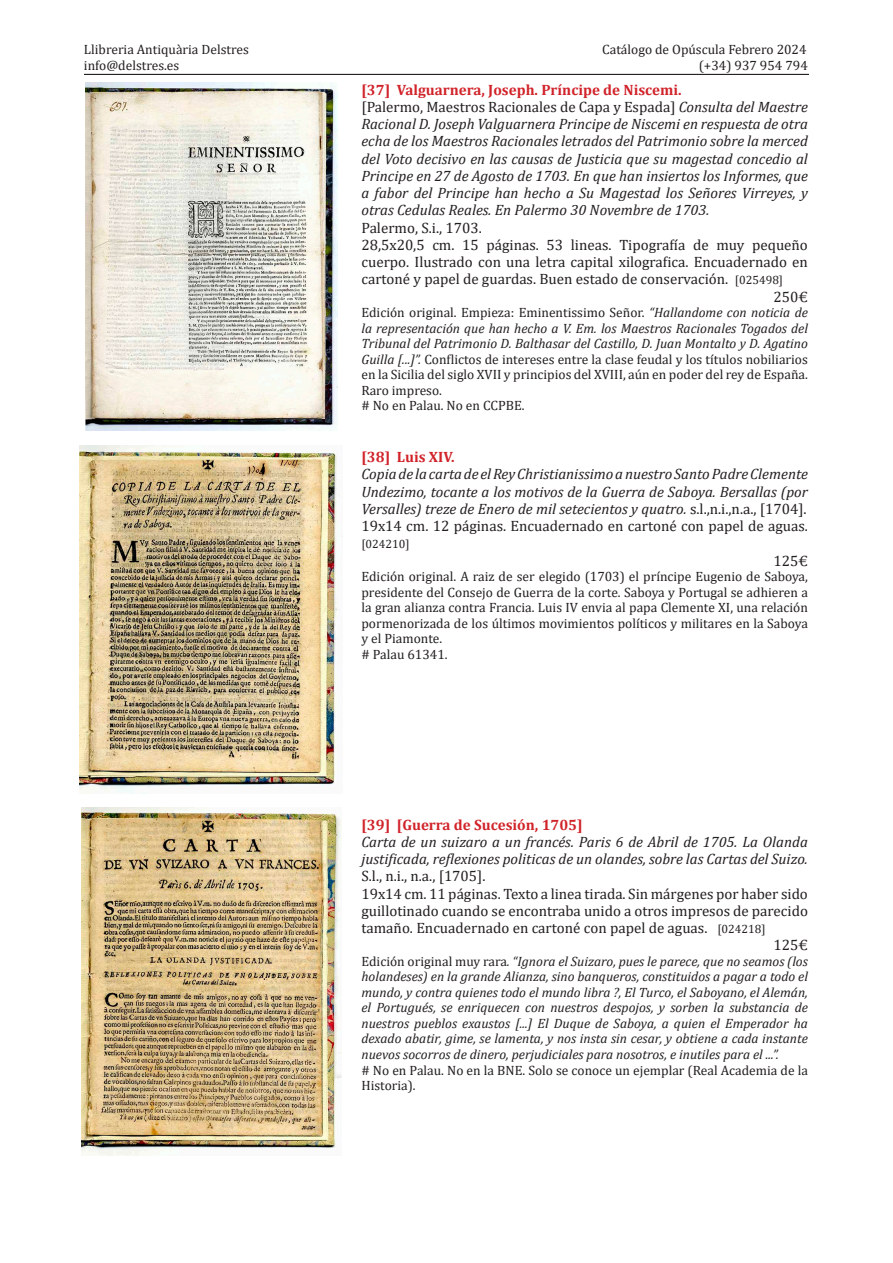
<style>
.page{position:relative;width:893px;height:1263px;background:#fff}
.page>*{position:absolute;margin:0;border:0;box-sizing:border-box;transform-origin:0 0}
.t1{font:italic 15px/17.2px "Cambria";color:#231f20;text-align:justify}
.t2{font:15px/17.2px "Cambria";color:#231f20;text-align:justify}
.t3{font:700 15px "Cambria";color:#d1232a}
.t4{font:13.5px/15.6px "Cambria";color:#231f20;text-align:justify}
.t5{font:italic 13.5px/15.6px "Cambria";color:#231f20;text-align:justify}
.t6{font:12px "Cambria";color:#231f20}
.s1{font-style:normal}
.s2{font-size:12px}
.s3{font-style:italic}
</style>
<div class="page">
<hr style="left:84px;top:74px;width:725px;height:1px;background:#231f20">
<img style="left:85px;top:83px;width:252px;height:348px">
<img style="left:80px;top:446px;width:263px;height:348px">
<img style="left:81px;top:807px;width:261px;height:348px">
<p class="t4" style="left:84px;top:41px;width:166px">Llibreria Antiquària Delstres</p>
<p class="t4" style="left:602px;top:41px;width:206px">Catálogo de Opúscula Febrero 2024</p>
<p class="t4" style="left:84px;top:58px;width:97px">info@delstres.es</p>
<p class="t4" style="left:699px;top:58px;width:110px">(+34) 937 954 794</p>
<p class="t3" style="left:361px;top:79px;width:322px">[37] Valguarnera, Joseph. Príncipe de Niscemi.</p>
<p class="t1" style="left:361px;top:97px;width:448px"><span class="s1">[Palermo, Maestros Racionales de Capa y Espada]</span> Consulta del Maestre Racional D. Joseph Valguarnera Principe de Niscemi en respuesta de otra echa de los Maestros Racionales letrados del Patrimonio sobre la merced del Voto decisivo en las causas de Justicia que su magestad concedio al Principe en 27 de Agosto de 1703. En que han insiertos los Informes, que a fabor del Principe han hecho a Su Magestad los Señores Virreyes, y otras Cedulas Reales. En Palermo 30 Novembre de 1703.</p>
<p class="t2" style="left:361px;top:219px;width:122px">Palermo, S.i., 1703.</p>
<p class="t2" style="left:361px;top:236px;width:448px">28,5x20,5 cm. 15 páginas. 53 lineas. Tipografía de muy pequeño cuerpo. Ilustrado con una letra capital xilografica. Encuadernado en cartoné y papel de guardas. Buen estado de conservación. <span class="s2">[025498]</span></p>
<p class="t2" style="left:774px;top:288px;width:36px">250€</p>
<p class="t4" style="left:361px;top:305px;width:448px">Edición original. Empieza: Eminentissimo Señor. <span class="s3">“Hallandome con noticia de la representación que han hecho a V. Em. los Maestros Racionales Togados del Tribunal del Patrimonio D. Balthasar del Castillo, D. Juan Montalto y D. Agatino Guilla [...]”.</span> Conflictos de intereses entre la clase feudal y los títulos nobiliarios en la Sicilia del siglo XVII y principios del XVIII, aún en poder del rey de España.<br>Raro impreso.</p>
<p class="t4" style="left:361px;top:398px;width:165px"># No en Palau. No en CCPBE.</p>
<p class="t3" style="left:361px;top:446px;width:95px">[38] Luis XIV.</p>
<p class="t1" style="left:361px;top:465px;width:448px">Copia de la carta de el Rey Christianissimo a nuestro Santo Padre Clemente Undezimo, tocante a los motivos de la Guerra de Saboya. Bersallas (por Versalles) treze de Enero de mil setecientos y quatro. <span class="s1">s.l.,n.i.,n.a., [1704].</span></p>
<p class="t2" style="left:361px;top:517px;width:448px">19x14 cm. 12 páginas. Encuadernado en cartoné con papel de aguas.</p>
<p class="t6" style="left:361px;top:537px;width:50px">[024210]</p>
<p class="t2" style="left:774px;top:552px;width:36px">125€</p>
<p class="t4" style="left:361px;top:569px;width:448px">Edición original. A raiz de ser elegido (1703) el príncipe Eugenio de Saboya, presidente del Consejo de Guerra de la corte. Saboya y Portugal se adhieren a la gran alianza contra Francia. Luis IV envia al papa Clemente XI, una relación pormenorizada de los últimos movimientos políticos y militares en la Saboya y el Piamonte.</p>
<p class="t4" style="left:361px;top:646px;width:88px"># Palau 61341.</p>
<p class="t3" style="left:361px;top:814px;width:223px">[39] [Guerra de Sucesión, 1705]</p>
<p class="t1" style="left:361px;top:832px;width:448px">Carta de un suizaro a un francés. Paris 6 de Abril de 1705. La Olanda justificada, reflexiones politicas de un olandes, sobre las Cartas del Suizo.</p>
<p class="t2" style="left:361px;top:867px;width:126px">S.l., n.i., n.a., [1705].</p>
<p class="t2" style="left:361px;top:885px;width:448px">19x14 cm. 11 páginas. Texto a linea tirada. Sin márgenes por haber sido guillotinado cuando se encontraba unido a otros impresos de parecido tamaño. Encuadernado en cartoné con papel de aguas. <span class="s2">[024218]</span></p>
<p class="t2" style="left:774px;top:936px;width:36px">125€</p>
<p class="t5" style="left:361px;top:953px;width:448px"><span class="s1">Edición original muy rara</span>. “Ignora el Suizaro, pues le parece, que no seamos (los holandeses) en la grande Alianza, sino banqueros, constituidos a pagar a todo el mundo, y contra quienes todo el mundo libra ?, El Turco, el Saboyano, el Alemán, el Portugués, se enriquecen con nuestros despojos, y sorben la substancia de nuestros pueblos exaustos [...] El Duque de Saboya, a quien el Emperador ha dexado abatir, gime, se lamenta, y nos insta sin cesar, y obtiene a cada instante nuevos socorros de dinero, perjudiciales para nosotros, e inutiles para el ...”.</p>
<p class="t4" style="left:361px;top:1062px;width:448px"># No en Palau. No en la BNE. Solo se conoce un ejemplar (Real Academia de la<br>Historia).</p>
</div>
